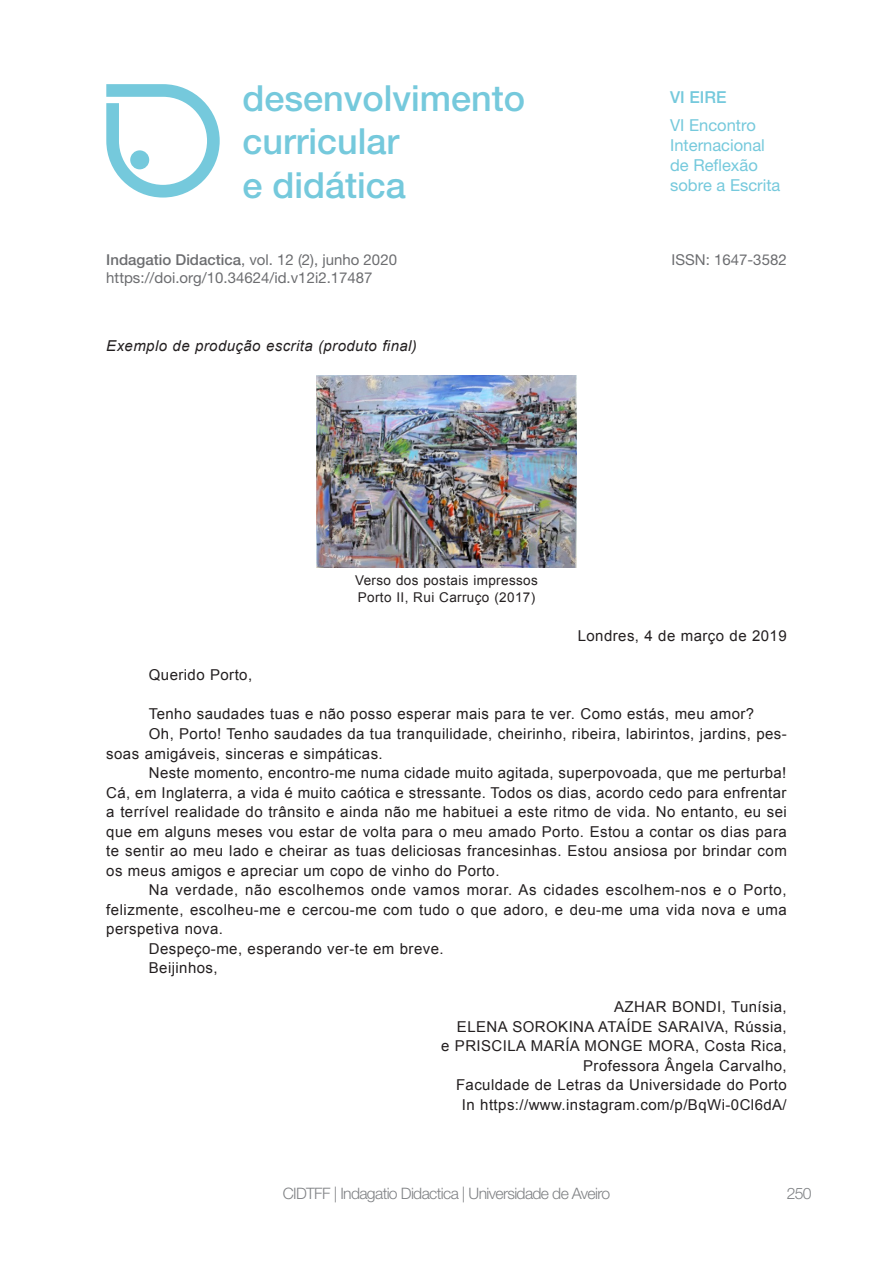
<style>
.page{position:relative;width:893px;height:1263px;background:#fff}
.page>*{position:absolute;margin:0;border:0;box-sizing:border-box;transform-origin:0 0}
.t1{font:500 36px/43.2px "Helvetica Neue LT Pro";color:#75c9dc}
.t2{font:16.5px/19.8px "Helvetica Neue LT Pro";color:#75c9dc}
.t3{font:500 16.5px "Helvetica Neue LT Pro";color:#75c9dc}
.t4{font:300 15.75px "Helvetica Neue LT Pro";letter-spacing:-.04em;color:#808285}
.Paragrafo{font:15px/19.5px "Arial";letter-spacing:.03em;color:#231f20;text-align:justify}
.t5{font:15px "Helvetica Neue LT Pro";color:#6c6d70}
.sub-subtitulos_nivel{font:italic 15px "Arial";letter-spacing:.03em;color:#231f20}
.Legenda{font:13.5px "Arial";letter-spacing:.03em;color:#231f20}
.s1{font-weight:500}
</style>
<div class="page">
<svg style="left:106px;top:84px;width:114px;height:114px"></svg>
<div style="left:130px;top:150px;width:19px;height:19px;background:#75c9dc;border-radius:50%"></div>
<img style="left:316px;top:375px;width:261px;height:192px">
<h1 class="t1" style="left:242px;top:76px;width:284px">desenvolvimento curricular<br>e didática</h1>
<p class="t5" style="left:106px;top:251px;width:292px"><span class="s1">Indagatio Didactica</span>, vol. 12 (2), junho 2020</p>
<p class="t5" style="left:106px;top:269px;width:268px">https://doi.org/10.34624/id.v12i2.17487</p>
<p class="sub-subtitulos_nivel" style="left:106px;top:336px;width:312px">Exemplo de produção escrita (produto final)</p>
<p class="t3" style="left:670px;top:87px;width:58px">VI EIRE</p>
<p class="t2" style="left:670px;top:115px;width:112px">VI Encontro<br>Internacional de Reflexão sobre a Escrita</p>
<p class="t5" style="left:672px;top:251px;width:117px">ISSN: 1647-3582</p>
<p class="Legenda" style="left:355px;top:571px;width:184px">Verso dos postais impressos</p>
<p class="Legenda" style="left:358px;top:589px;width:179px">Porto II, Rui Carruço (2017)</p>
<p class="Paragrafo" style="left:578px;top:627px;width:210px">Londres, 4 de março de 2019</p>
<p class="Paragrafo" style="left:149px;top:666px;width:105px">Querido Porto,</p>
<p class="Paragrafo" style="left:149px;top:705px;width:607px">Tenho saudades tuas e não posso esperar mais para te ver. Como estás, meu amor?</p>
<p class="Paragrafo" style="left:106px;top:724px;width:682px;text-indent:43px">Oh, Porto! Tenho saudades da tua tranquilidade, cheirinho, ribeira, labirintos, jardins, pes&shy;soas amigáveis, sinceras e simpáticas.</p>
<p class="Paragrafo" style="left:106px;top:763px;width:682px;text-indent:43px">Neste momento, encontro-me numa cidade muito agitada, superpovoada, que me perturba!<br>Cá, em Inglaterra, a vida é muito caótica e stressante. Todos os dias, acordo cedo para enfrentar a terrível realidade do trânsito e ainda não me habituei a este ritmo de vida. No entanto, eu sei que em alguns meses vou estar de volta para o meu amado Porto. Estou a contar os dias para te sentir ao meu lado e cheirar as tuas deliciosas francesinhas. Estou ansiosa por brindar com os meus amigos e apreciar um copo de vinho do Porto.</p>
<p class="Paragrafo" style="left:106px;top:880px;width:682px;text-indent:43px">Na verdade, não escolhemos onde vamos morar. As cidades escolhem-nos e o Porto, felizmente, escolheu-me e cercou-me com tudo o que adoro, e deu-me uma vida nova e uma perspetiva nova.</p>
<p class="Paragrafo" style="left:149px;top:939px;width:296px">Despeço-me, esperando ver-te em breve.</p>
<p class="Paragrafo" style="left:149px;top:958px;width:70px">Beijinhos,</p>
<p class="Paragrafo" style="left:441px;top:997px;width:347px;text-align:right">AZHAR BONDI, Tunísia,<br>ELENA SOROKINA ATAÍDE SARAIVA, Rússia,<br>e PRISCILA MARÍA MONGE MORA, Costa Rica, Professora Ângela Carvalho,<br>Faculdade de Letras da Universidade do Porto</p>
<p class="Paragrafo" style="left:462px;top:1095px;width:326px">In https://www.instagram.com/p/BqWi-0Cl6dA/</p>
<p class="t4" style="left:283px;top:1184px;width:329px">CIDTFF | Indagatio Didactica | Universidade de Aveiro</p>
<p class="t4" style="left:787px;top:1184px;width:27px">250</p>
</div>
